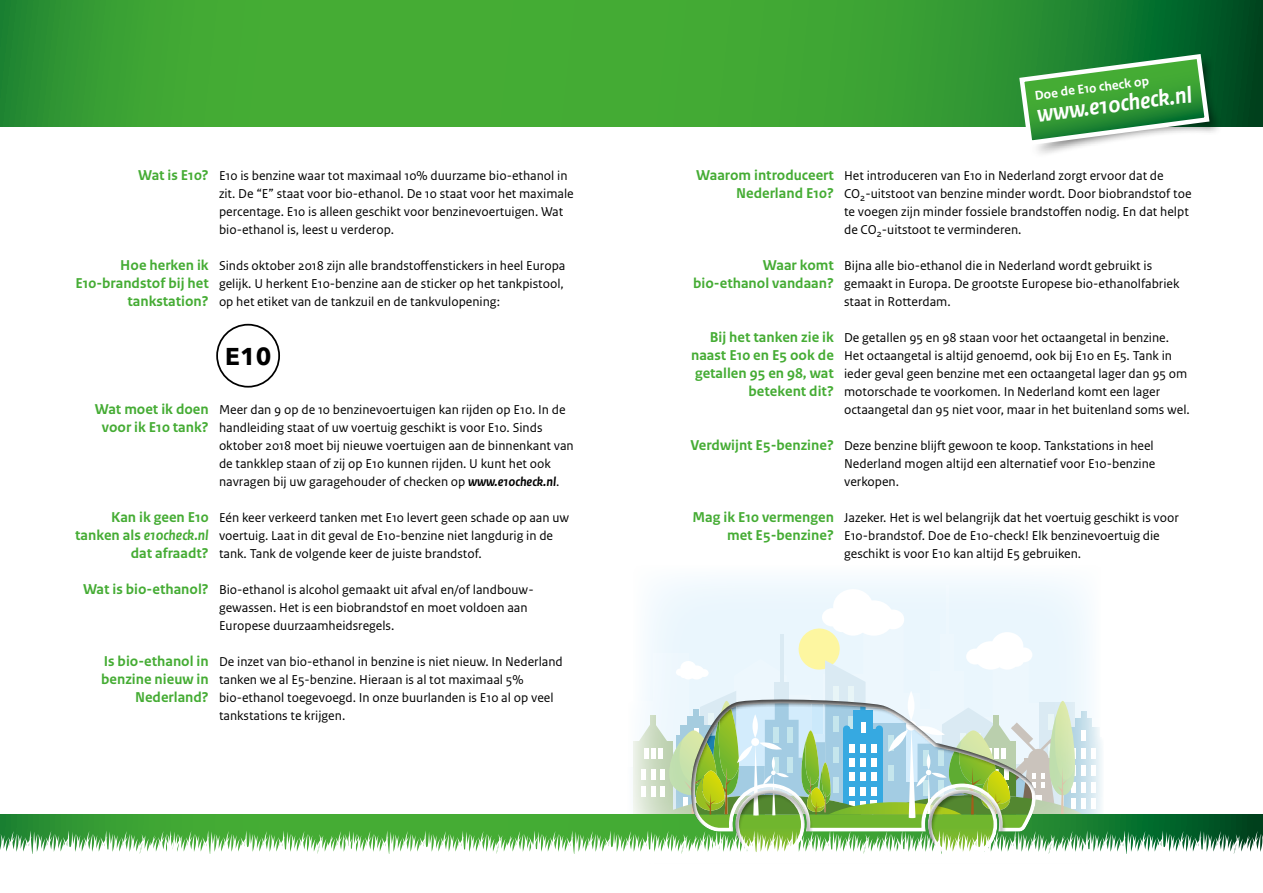
<style>
.page{position:relative;width:1263px;height:893px;background:#fff}
.page>*{position:absolute;margin:0;border:0;box-sizing:border-box;transform-origin:0 0}
.t1{font:700 24.3px "Avenir Next";color:#000}
.t2{font:italic 700 24px "Rijksoverheid Sans Text";color:#fff}
.tussenkop{font:700 15px/18px "Rijksoverheid Sans Text";color:#45ac34;text-align:right}
.tussenkop-2{font:13.5px/18px "Rijksoverheid Sans Text";color:#000}
.t3{font:700 13.5px "Rijksoverheid Sans Text";color:#fff}
.s1{font-style:italic}
.s2{font-weight:700;font-style:italic}
</style>
<div class="page">
<div style="left:633px;top:565px;width:468px;height:262px;background:#f2f9fe"></div>
<hr style="left:946px;top:586px;width:2px;height:139px;background:#d3ecfc">
<div style="left:822px;top:608px;width:21px;height:18px;background:#fff;border-radius:50%"></div>
<div style="left:833px;top:589px;width:40px;height:35px;background:#fff;border-radius:50%"></div>
<div style="left:854px;top:600px;width:40px;height:36px;background:#fff;border-radius:50%"></div>
<div style="left:882px;top:610px;width:22px;height:19px;background:#fff;border-radius:50%"></div>
<svg style="left:0;top:0;width:1263px;height:126px;background:#389e32"></svg>
<div style="left:216px;top:324px;width:64px;height:64px;border:2px solid #000;border-radius:50%"></div>
<svg style="left:0;top:612px;width:1263px;height:242px"></svg>
<div style="left:1028px;top:54px;width:195px;height:104px;background:#000;opacity:.6"></div>
<svg style="left:1017px;top:51px;width:195px;height:97px"></svg>
<p class="tussenkop" style="left:138px;top:166px;width:72px">Wat is E10?</p>
<p class="tussenkop" style="left:120px;top:256px;width:90px">Hoe herken ik</p>
<p class="tussenkop" style="left:75px;top:274px;width:135px">E10-brandstof bij het tankstation?</p>
<p class="tussenkop-2" style="left:219px;top:167px;width:356px">E10 is benzine waar tot maximaal 10% duurzame bio-ethanol in zit. De “E” staat voor bio-ethanol. De 10 staat voor het maximale percentage. E10 is alleen geschikt voor benzinevoertuigen. Wat bio-ethanol is, leest u verderop.</p>
<p class="tussenkop-2" style="left:219px;top:257px;width:348px;text-align:justify">Sinds oktober 2018 zijn alle brandstoffenstickers in heel Europa gelijk. U herkent E10-benzine aan de sticker op het tankpistool, op het etiket van de tankzuil en de tankvulopening:</p>
<p class="t1" style="left:225px;top:335px;width:48px">E10</p>
<p class="tussenkop" style="left:95px;top:400px;width:115px;text-align:center">Wat moet ik doen voor ik E10 tank?</p>
<p class="tussenkop" style="left:75px;top:508px;width:135px">Kan ik geen E10 tanken als <span class="s1">e10check.nl </span>dat afraadt?</p>
<p class="tussenkop" style="left:83px;top:580px;width:127px">Wat is bio-ethanol?</p>
<p class="tussenkop" style="left:101px;top:652px;width:109px">Is bio-ethanol in benzine nieuw in<br>Nederland?</p>
<p class="tussenkop-2" style="left:219px;top:401px;width:356px">Meer dan 9 op de 10 benzinevoertuigen kan rijden op E10. In de handleiding staat of uw voertuig geschikt is voor E10. Sinds oktober 2018 moet bij nieuwe voertuigen aan de binnenkant van de tankklep staan of zij op E10 kunnen rijden. U kunt het ook navragen bij uw garagehouder of checken op <span class="s2">www.e10check.nl</span>.</p>
<p class="tussenkop-2" style="left:219px;top:509px;width:352px">Eén keer verkeerd tanken met E10 levert geen schade op aan uw voertuig. Laat in dit geval de E10-benzine niet langdurig in de tank. Tank de volgende keer de juiste brandstof.</p>
<p class="tussenkop-2" style="left:219px;top:581px;width:316px">Bio-ethanol is alcohol gemaakt uit afval en/of landbouw&shy;gewassen. Het is een biobrandstof en moet voldoen aan<br>Europese duurzaamheidsregels.</p>
<p class="tussenkop-2" style="left:219px;top:653px;width:345px">De inzet van bio-ethanol in benzine is niet nieuw. In Nederland tanken we al E5-benzine. Hieraan is al tot maximaal 5% bio-ethanol toegevoegd. In onze buurlanden is E10 al op veel tankstations te krijgen.</p>
<p class="t3" style="left:1034px;top:87px;width:117px;rotate:-7deg">Doe de E10 check op</p>
<p class="t2" style="left:1035px;top:100px;width:158px;rotate:-7deg">www.e10check.nl</p>
<p class="tussenkop" style="left:696px;top:166px;width:139px">Waarom introduceert<br>Nederland E10?</p>
<p class="tussenkop" style="left:693px;top:256px;width:142px">Waar komt bio-ethanol vandaan?</p>
<p class="tussenkop" style="left:691px;top:328px;width:144px">Bij het tanken zie ik naast E10 en E5 ook de getallen 95 en 98, wat betekent dit?</p>
<p class="tussenkop" style="left:690px;top:436px;width:145px">Verdwijnt E5-benzine?</p>
<p class="tussenkop" style="left:692px;top:508px;width:143px">Mag ik E10 vermengen met E5-benzine?</p>
<p class="tussenkop-2" style="left:844px;top:167px;width:349px">Het introduceren van E10 in Nederland zorgt ervoor dat de CO<sub>2</sub>-uitstoot van benzine minder wordt. Door biobrandstof toe te voegen zijn minder fossiele brandstoffen nodig. En dat helpt de CO<sub>2</sub>-uitstoot te verminderen.</p>
<p class="tussenkop-2" style="left:844px;top:257px;width:337px">Bijna alle bio-ethanol die in Nederland wordt gebruikt is gemaakt in Europa. De grootste Europese bio-ethanolfabriek staat in Rotterdam.</p>
<p class="tussenkop-2" style="left:844px;top:329px;width:347px">De getallen 95 en 98 staan voor het octaangetal in benzine.<br>Het octaangetal is altijd genoemd, ook bij E10 en E5. Tank in ieder geval geen benzine met een octaangetal lager dan 95 om motorschade te voorkomen. In Nederland komt een lager octaangetal dan 95 niet voor, maar in het buitenland soms wel.</p>
<p class="tussenkop-2" style="left:844px;top:437px;width:313px">Deze benzine blijft gewoon te koop. Tankstations in heel<br>Nederland mogen altijd een alternatief voor E10-benzine</p>
<p class="tussenkop-2" style="left:844px;top:473px;width:57px">verkopen.</p>
<p class="tussenkop-2" style="left:844px;top:509px;width:336px">Jazeker. Het is wel belangrijk dat het voertuig geschikt is voor</p>
<p class="tussenkop-2" style="left:844px;top:527px;width:317px">E10-brandstof. Doe de E10-check! Elk benzinevoertuig die</p>
<p class="tussenkop-2" style="left:844px;top:545px;width:239px">geschikt is voor E10 kan altijd E5 gebruiken.</p>
</div>
